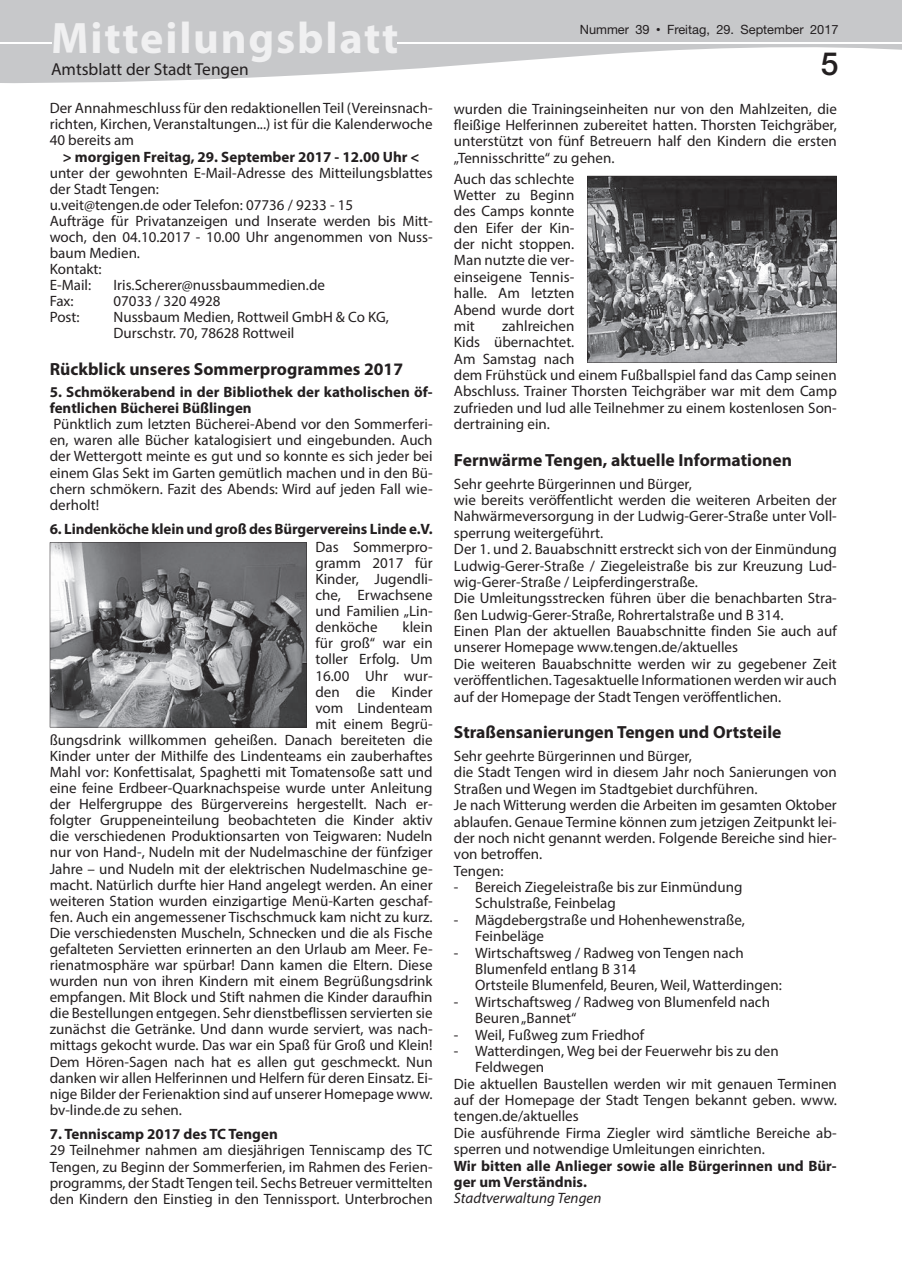
<style>
.page{position:relative;width:902px;height:1280px;background:#fff}
.page>*{position:absolute;margin:0;border:0;box-sizing:border-box;transform-origin:0 0}
.t1{font:700 44.25px "Myriad Pro";letter-spacing:.04em;color:#f0f0f1}
.t2{font:500 31.95px "Helvetica Neue";color:#231f20}
.t3{font:700 17.55px "Myriad Pro";color:#231f20}
.t4{font:17.4px "Myriad Pro";color:#231f20}
.t5{font:15px/16.4px "Myriad Pro";color:#231f20}
.t6{font:700 15px/16px "Myriad Pro";color:#231f20}
.t7{font:italic 15px "Myriad Pro";color:#231f20}
.t8{font:12.75px "Helvetica Neue";color:#231f20}
.s1{font-size:12.9px}
.s2{font-family:"M Twentieth Century";font-weight:500}
</style>
<div class="page">
<svg style="left:1px;top:0;width:900px;height:83px;fill:#c7c8ca"></svg>
<svg style="left:0;top:0;width:1px;height:83px"></svg>
<div style="left:53px;top:22px;width:344px;height:40px;background:#c7c8ca"></div>
<hr style="left:0;top:42px;width:51px;height:1px;background:#fff">
<hr style="left:397px;top:42px;width:504px;height:1px;background:#fff">
<svg style="left:50px;top:542px;width:257px;height:185px;background:#7d7e80"></svg>
<svg style="left:587px;top:176px;width:249px;height:187px;background:#6b6b6e"></svg>
<h1 class="t1" style="left:51px;top:9px;width:349px">Mitteilungsblatt</h1>
<p class="t8" style="left:579px;top:22px;width:260px">Nummer <span class="s1">39</span> <span class="s2">•</span> Freitag, 29. September 2017</p>
<p class="t4" style="left:51px;top:59px;width:199px">Amtsblatt der Stadt Tengen</p>
<h2 class="t2" style="left:820px;top:45px;width:19px">5</h2>
<p class="t5" style="left:50px;top:100px;width:384px;text-align:justify">Der Annahmeschluss für den redaktionellen Teil (Vereinsnach&shy;richten, Kirchen, Veranstaltungen...) ist für die Kalenderwoche 40 bereits am</p>
<p class="t6" style="left:63px;top:148px;width:358px">&gt; morgigen Freitag, 29. September 2017 - 12.00 Uhr &lt;</p>
<p class="t5" style="left:50px;top:164px;width:384px">unter der gewohnten E-Mail-Adresse des Mitteilungsblattes der Stadt Tengen:<br>u.veit@tengen.de oder Telefon: 07736 / 9233 - 15<br>Aufträge für Privatanzeigen und Inserate werden bis Mitt&shy;woch, den 04.10.2017 - 10.00 Uhr angenommen von Nuss&shy;baum Medien.<br>Kontakt:<br>E-Mail:</p>
<p class="t5" style="left:113px;top:277px;width:213px">Iris.Scherer@nussbaummedien.de</p>
<p class="t5" style="left:50px;top:293px;width:25px">Fax:</p>
<p class="t5" style="left:113px;top:293px;width:109px">07033 / 320 4928</p>
<p class="t5" style="left:50px;top:309px;width:31px">Post:</p>
<p class="t5" style="left:113px;top:309px;width:277px">Nussbaum Medien, Rottweil GmbH &amp; Co KG,<br>Durschstr. 70, 78628 Rottweil</p>
<p class="t3" style="left:50px;top:357px;width:355px">Rückblick unseres Sommerprogrammes 2017</p>
<p class="t6" style="left:50px;top:384px;width:384px">5. Schmökerabend in der Bibliothek der katholischen öf&shy;fentlichen Bücherei Büßlingen</p>
<p class="t5" style="left:50px;top:416px;width:384px;text-align:justify">Pünktlich zum letzten Bücherei-Abend vor den Sommerferi&shy;en, waren alle Bücher katalogisiert und eingebunden. Auch der Wettergott meinte es gut und so konnte es sich jeder bei einem Glas Sekt im Garten gemütlich machen und in den Bü&shy;chern schmökern. Fazit des Abends: Wird auf jeden Fall wie&shy;derholt!</p>
<p class="t6" style="left:50px;top:521px;width:384px">6. Lindenköche klein und groß des Bürgervereins Linde e.V.</p>
<p class="t5" style="left:315px;top:539px;width:119px;text-align:justify">Das Sommerpro&shy;gramm 2017 für Kinder, Jugendli&shy;che, Erwachsene und Familien „Lin&shy;denköche</p>
<p class="t5" style="left:402px;top:619px;width:32px">klein</p>
<p class="t5" style="left:315px;top:635px;width:119px">für groß“ war ein</p>
<p class="t5" style="left:315px;top:651px;width:119px">toller Erfolg. Um</p>
<p class="t5" style="left:315px;top:667px;width:119px">16.00 Uhr wur-</p>
<p class="t5" style="left:315px;top:683px;width:119px">den die Kinder</p>
<p class="t5" style="left:315px;top:699px;width:119px">vom Lindenteam</p>
<p class="t5" style="left:315px;top:715px;width:119px">mit einem Begrü-</p>
<p class="t5" style="left:50px;top:731px;width:384px">ßungsdrink willkommen geheißen. Danach bereiteten die</p>
<p class="t5" style="left:50px;top:747px;width:384px">Kinder unter der Mithilfe des Lindenteams ein zauberhaftes</p>
<p class="t5" style="left:50px;top:764px;width:384px">Mahl vor: Konfettisalat, Spaghetti mit Tomatensoße satt und</p>
<p class="t5" style="left:50px;top:780px;width:384px">eine feine Erdbeer-Quarknachspeise wurde unter Anleitung</p>
<p class="t5" style="left:50px;top:796px;width:384px">der Helfergruppe des Bürgervereins hergestellt. Nach er-</p>
<p class="t5" style="left:50px;top:812px;width:384px">folgter Gruppeneinteilung beobachteten die Kinder aktiv</p>
<p class="t5" style="left:50px;top:828px;width:384px">die verschiedenen Produktionsarten von Teigwaren: Nudeln</p>
<p class="t5" style="left:50px;top:844px;width:384px">nur von Hand-, Nudeln mit der Nudelmaschine der fünfziger</p>
<p class="t5" style="left:50px;top:860px;width:384px">Jahre – und Nudeln mit der elektrischen Nudelmaschine ge-</p>
<p class="t5" style="left:50px;top:876px;width:384px">macht. Natürlich durfte hier Hand angelegt werden. An einer</p>
<p class="t5" style="left:50px;top:892px;width:384px">weiteren Station wurden einzigartige Menü-Karten geschaf-</p>
<p class="t5" style="left:50px;top:908px;width:384px">fen. Auch ein angemessener Tischschmuck kam nicht zu kurz.</p>
<p class="t5" style="left:50px;top:924px;width:384px">Die verschiedensten Muscheln, Schnecken und die als Fische</p>
<p class="t5" style="left:50px;top:940px;width:384px">gefalteten Servietten erinnerten an den Urlaub am Meer. Fe-</p>
<p class="t5" style="left:50px;top:956px;width:384px">rienatmosphäre war spürbar! Dann kamen die Eltern. Diese</p>
<p class="t5" style="left:50px;top:973px;width:384px">wurden nun von ihren Kindern mit einem Begrüßungsdrink</p>
<p class="t5" style="left:50px;top:989px;width:384px">empfangen. Mit Block und Stift nahmen die Kinder daraufhin</p>
<p class="t5" style="left:50px;top:1005px;width:384px">die Bestellungen entgegen. Sehr dienstbeflissen servierten sie</p>
<p class="t5" style="left:50px;top:1021px;width:384px">zunächst die Getränke. Und dann wurde serviert, was nach-</p>
<p class="t5" style="left:50px;top:1037px;width:384px">mittags gekocht wurde. Das war ein Spaß für Groß und Klein!</p>
<p class="t5" style="left:50px;top:1053px;width:384px">Dem Hören-Sagen nach hat es allen gut geschmeckt. Nun</p>
<p class="t5" style="left:50px;top:1069px;width:384px">danken wir allen Helferinnen und Helfern für deren Einsatz. Ei-</p>
<p class="t5" style="left:50px;top:1085px;width:384px">nige Bilder der Ferienaktion sind auf unserer Homepage www.</p>
<p class="t5" style="left:50px;top:1101px;width:134px">bv-linde.de zu sehen.</p>
<p class="t6" style="left:50px;top:1126px;width:229px">7. Tenniscamp 2017 des TC Tengen</p>
<p class="t5" style="left:50px;top:1142px;width:384px;text-align:justify">29 Teilnehmer nahmen am diesjährigen Tenniscamp des TC Tengen, zu Beginn der Sommerferien, im Rahmen des Ferien&shy;programms, der Stadt Tengen teil. Sechs Betreuer vermittelten den Kindern den Einstieg in den Tennissport. Unterbrochen</p>
<p class="t5" style="left:454px;top:100px;width:384px;text-align:justify">wurden die Trainingseinheiten nur von den Mahlzeiten, die fleißige Helferinnen zubereitet hatten. Thorsten Teichgräber, unterstützt von fünf Betreuern half den Kindern die ersten „Tennisschritte“ zu gehen.</p>
<p class="t5" style="left:454px;top:170px;width:122px;text-align:justify">Auch das schlechte Wetter zu Beginn des Camps konnte den Eifer der Kin&shy;der nicht stoppen.<br>Man nutzte die ver&shy;einseigene Tennis&shy;halle. Am letzten Abend wurde dort mit</p>
<p class="t5" style="left:454px;top:317px;width:384px;text-indent:48px">zahlreichen<br>Kids übernachtet.<br>Am Samstag nach<br>dem Frühstück und einem Fußballspiel fand das Camp seinen Abschluss. Trainer Thorsten Teichgräber war mit dem Camp zufrieden und lud alle Teilnehmer zu einem kostenlosen Son&shy;dertraining ein.</p>
<p class="t3" style="left:454px;top:448px;width:340px">Fernwärme Tengen, aktuelle Informationen</p>
<p class="t5" style="left:454px;top:475px;width:384px">Sehr geehrte Bürgerinnen und Bürger,<br>wie bereits veröffentlicht werden die weiteren Arbeiten der Nahwärmeversorgung in der Ludwig-Gerer-Straße unter Voll&shy;sperrung weitergeführt.<br>Der 1. und 2. Bauabschnitt erstreckt sich von der Einmündung Ludwig-Gerer-Straße / Ziegeleistraße bis zur Kreuzung Lud&shy;wig-Gerer-Straße / Leipferdingerstraße.<br>Die Umleitungsstrecken führen über die benachbarten Stra&shy;ßen Ludwig-Gerer-Straße, Rohrertalstraße und B 314.<br>Einen Plan der aktuellen Bauabschnitte finden Sie auch auf unserer Homepage www.tengen.de/aktuelles<br>Die weiteren Bauabschnitte werden wir zu gegebener Zeit veröffentlichen. Tagesaktuelle Informationen werden wir auch auf der Homepage der Stadt Tengen veröffentlichen.</p>
<p class="t3" style="left:454px;top:721px;width:329px">Straßensanierungen Tengen und Ortsteile</p>
<p class="t5" style="left:454px;top:748px;width:384px">Sehr geehrte Bürgerinnen und Bürger,<br>die Stadt Tengen wird in diesem Jahr noch Sanierungen von Straßen und Wegen im Stadtgebiet durchführen.<br>Je nach Witterung werden die Arbeiten im gesamten Oktober ablaufen. Genaue Termine können zum jetzigen Zeitpunkt lei&shy;der noch nicht genannt werden. Folgende Bereiche sind hier&shy;von betroffen.<br>Tengen:</p>
<p class="t5" style="left:475px;top:879px;width:269px;text-indent:-21px">- Bereich Ziegeleistraße bis zur Einmündung<br>Schulstraße, Feinbelag</p>
<p class="t5" style="left:475px;top:911px;width:271px;text-indent:-21px">- Mägdebergstraße und Hohenhewenstraße,<br>Feinbeläge</p>
<p class="t5" style="left:475px;top:944px;width:308px;text-indent:-21px">- Wirtschaftsweg / Radweg von Tengen nach<br>Blumenfeld entlang B 314<br>Ortsteile Blumenfeld, Beuren, Weil, Watterdingen:</p>
<p class="t5" style="left:475px;top:993px;width:296px;text-indent:-21px">- Wirtschaftsweg / Radweg von Blumenfeld nach<br>Beuren „Bannet“</p>
<p class="t5" style="left:454px;top:1026px;width:192px">- Weil, Fußweg zum Friedhof</p>
<p class="t5" style="left:454px;top:1042px;width:326px">- Watterdingen, Weg bei der Feuerwehr bis zu den</p>
<p class="t5" style="left:475px;top:1059px;width:70px">Feldwegen</p>
<p class="t5" style="left:454px;top:1075px;width:384px">Die aktuellen Baustellen werden wir mit genauen Terminen</p>
<p class="t5" style="left:454px;top:1092px;width:384px">auf der Homepage der Stadt Tengen bekannt geben. www.</p>
<p class="t5" style="left:454px;top:1108px;width:126px">tengen.de/aktuelles</p>
<p class="t5" style="left:454px;top:1124px;width:384px">Die ausführende Firma Ziegler wird sämtliche Bereiche ab-</p>
<p class="t5" style="left:454px;top:1141px;width:312px">sperren und notwendige Umleitungen einrichten.</p>
<p class="t6" style="left:454px;top:1157px;width:384px">Wir bitten alle Anlieger sowie alle Bürgerinnen und Bür&shy;ger um Verständnis.</p>
<p class="t7" style="left:454px;top:1189px;width:149px">Stadtverwaltung Tengen</p>
</div>
